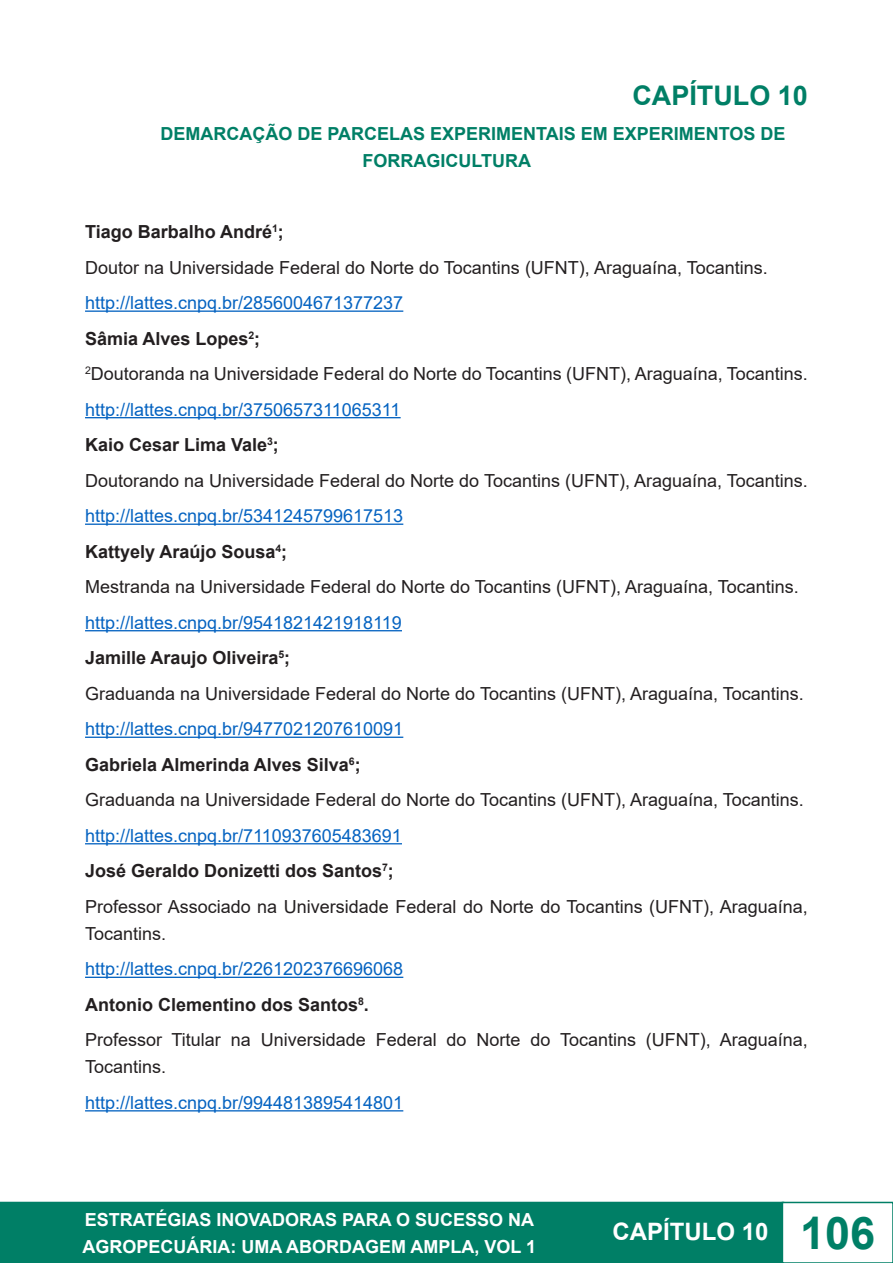
<style>
.page{position:relative;width:893px;height:1263px;background:#fff}
.page>*{position:absolute;margin:0;border:0;box-sizing:border-box;transform-origin:0 0}
.t1{font:700 27px "Arial";color:#007f66}
.t2{font:700 24px "Arial";color:#fff}
.t3{font:18px/27px "Arial";color:#231f20}
.t4{font:18px "Arial";color:#0563c1}
.t5{font:700 18px "Arial";color:#231f20}
.t6{font:700 18px/27px "Arial";color:#fff}
.t7{font:700 18px/27px "Arial";color:#007f66}
.s1{font-size:45px;color:#007f66}
</style>
<div class="page">
<div style="left:1px;top:1202px;width:782px;height:60px;background:#007f66"></div>
<div style="left:0;top:1202px;width:784px;height:61px;border:2px solid #007f66"></div>
<div style="left:782px;top:1202px;width:111px;height:61px;border:2px solid #007f66"></div>
<hr style="left:85px;top:310px;width:318px;height:2px;background:#0563c1">
<hr style="left:85px;top:417px;width:316px;height:1px;background:#0563c1">
<hr style="left:85px;top:523px;width:318px;height:2px;background:#0563c1">
<hr style="left:85px;top:630px;width:317px;height:1px;background:#0563c1">
<hr style="left:85px;top:737px;width:318px;height:1px;background:#0563c1">
<hr style="left:85px;top:843px;width:317px;height:1px;background:#0563c1">
<hr style="left:85px;top:977px;width:318px;height:1px;background:#0563c1">
<hr style="left:85px;top:1110px;width:318px;height:1px;background:#0563c1">
<p class="t1" style="left:632px;top:76px;width:177px">CAPÍTULO 10</p>
<p class="t7" style="left:362px;top:121px;width:425px;text-indent:-202px">DEMARCAÇÃO DE PARCELAS EXPERIMENTAIS EM EXPERIMENTOS DE<br>FORRAGICULTURA</p>
<p class="t5" style="left:85px;top:219px;width:200px">Tiago Barbalho André<sup>1</sup>;</p>
<p class="t3" style="left:85px;top:254px;width:684px">Doutor na Universidade Federal do Norte do Tocantins (UFNT), Araguaína, Tocantins.</p>
<p class="t4" style="left:85px;top:290px;width:320px">http://lattes.cnpq.br/2856004671377237</p>
<p class="t5" style="left:85px;top:326px;width:177px">Sâmia Alves Lopes<sup>2</sup>;</p>
<p class="t3" style="left:85px;top:360px;width:724px"><sup>2</sup>Doutoranda na Universidade Federal do Norte do Tocantins (UFNT), Araguaína, Tocantins.</p>
<p class="t4" style="left:85px;top:397px;width:317px">http://lattes.cnpq.br/3750657311065311</p>
<p class="t5" style="left:85px;top:432px;width:195px">Kaio Cesar Lima Vale<sup>3</sup>;</p>
<p class="t3" style="left:85px;top:467px;width:724px">Doutorando na Universidade Federal do Norte do Tocantins (UFNT), Araguaína, Tocantins.</p>
<p class="t4" style="left:85px;top:504px;width:320px">http://lattes.cnpq.br/5341245799617513</p>
<p class="t5" style="left:85px;top:539px;width:204px">Kattyely Araújo Sousa<sup>4</sup>;</p>
<p class="t3" style="left:85px;top:573px;width:715px">Mestranda na Universidade Federal do Norte do Tocantins (UFNT), Araguaína, Tocantins.</p>
<p class="t4" style="left:85px;top:610px;width:318px">http://lattes.cnpq.br/9541821421918119</p>
<p class="t5" style="left:85px;top:645px;width:207px">Jamille Araujo Oliveira<sup>5</sup>;</p>
<p class="t3" style="left:85px;top:680px;width:720px">Graduanda na Universidade Federal do Norte do Tocantins (UFNT), Araguaína, Tocantins.</p>
<p class="t4" style="left:85px;top:717px;width:320px">http://lattes.cnpq.br/9477021207610091</p>
<p class="t5" style="left:85px;top:752px;width:277px">Gabriela Almerinda Alves Silva<sup>6</sup>;</p>
<p class="t3" style="left:85px;top:786px;width:720px">Graduanda na Universidade Federal do Norte do Tocantins (UFNT), Araguaína, Tocantins.</p>
<p class="t4" style="left:85px;top:823px;width:318px">http://lattes.cnpq.br/7110937605483691</p>
<p class="t5" style="left:85px;top:858px;width:310px">José Geraldo Donizetti dos Santos<sup>7</sup>;</p>
<p class="t3" style="left:85px;top:893px;width:724px">Professor Associado na Universidade Federal do Norte do Tocantins (UFNT), Araguaína,<br>Tocantins.</p>
<p class="t4" style="left:85px;top:957px;width:320px">http://lattes.cnpq.br/2261202376696068</p>
<p class="t5" style="left:85px;top:992px;width:285px">Antonio Clementino dos Santos<sup>8</sup>.</p>
<p class="t3" style="left:85px;top:1026px;width:724px">Professor Titular na Universidade Federal do Norte do Tocantins (UFNT), Araguaína,<br>Tocantins.</p>
<p class="t4" style="left:85px;top:1090px;width:320px">http://lattes.cnpq.br/9944813895414801</p>
<p class="t6" style="left:82px;top:1206px;width:455px">ESTRATÉGIAS INOVADORAS PARA O SUCESSO NA<br>AGROPECUÁRIA: UMA ABORDAGEM AMPLA, VOL 1</p>
<h2 class="t2" style="left:612px;top:1215px;width:264px">CAPÍTULO 10 <span class="s1">106</span></h2>
</div>
